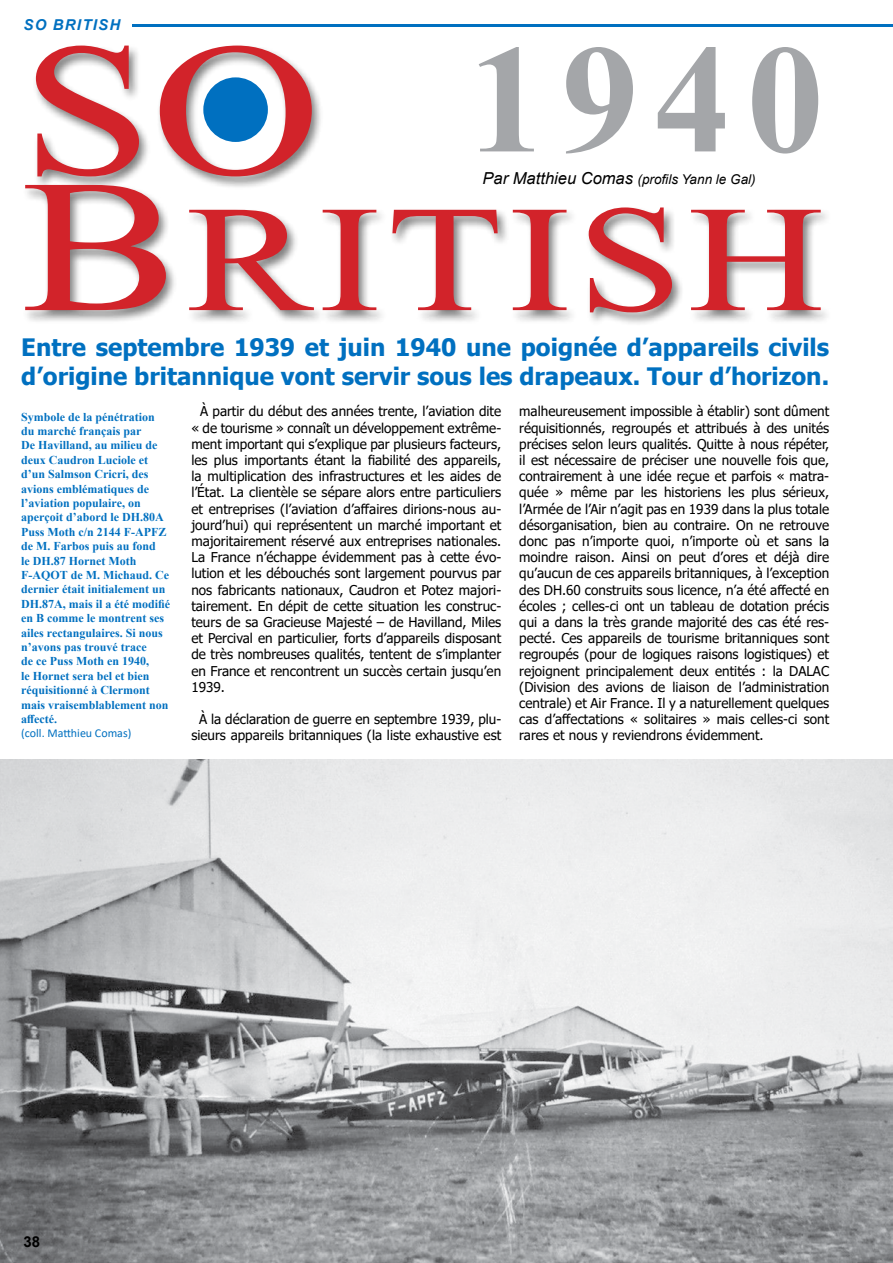
<style>
.page{position:relative;width:893px;height:1263px;background:#fff}
.page>*{position:absolute;margin:0;border:0;box-sizing:border-box;transform-origin:0 0}
.t1{font:189px "Times New Roman";color:#d2232a;scale:1.24 1}
.t2{font:700 154.5px "Times New Roman";color:#a4a6a9}
.t3{font:151.5px "Times New Roman";letter-spacing:.03em;color:#d2232a;scale:1.25 1}
.t4{font:700 24px/28.8px "Tahoma";color:#0070c0}
.t5{font:italic 700 15px "Arial";letter-spacing:.085em;color:#0070c0}
.t6{font:700 15px "Arial";color:#000}
.t7{font:13.5px/16.2px "Tahoma";color:#000;text-align:justify}
.t8{font:italic 13.5px "Arial";color:#000}
.t9{font:700 12px/14.4px "Times New Roman";color:#0070c0}
.t10{font:12px "Calibri";color:#0070c0}
.s1{font-size:189px}
.s2{font-size:16.5px}
</style>
<div class="page">
<div style="left:22px;top:43px;width:810px;height:283px;background:#000;opacity:.5"></div>
<img style="left:0;top:759px;width:893px;height:504px">
<hr style="left:132px;top:24px;width:761px;height:3px;background:#0070c0">
<div style="left:203px;top:77px;width:65px;height:65px;background:#0070c0;border-radius:50%"></div>
<p class="t5" style="left:24px;top:15px;width:98px">SO BRITISH</p>
<h2 class="t2" style="left:468px;top:-12px;width:357px">1940</h2>
<h1 class="t1" style="left:21px;top:-23px;width:243px">SO</h1>
<h3 class="t3" style="left:21px;top:153px;width:644px"><span class="s1">B</span>RITISH</h3>
<p class="t8" style="left:483px;top:171px;width:275px"><span class="s2">Par Matthieu Comas</span> (profils Yann le Gal)</p>
<h3 class="t4" style="left:21px;top:334px;width:809px">Entre septembre 1939 et juin 1940 une poignée d’appareils civils d’origine britannique vont servir sous les drapeaux. Tour d’horizon.</h3>
<p class="t9" style="left:21px;top:409px;width:150px">Symbole de la pénétration du marché français par<br>De Havilland, au milieu de deux Caudron Luciole et d’un Salmson Cricri, des avions emblématiques de l’aviation populaire, on aperçoit d’abord le DH.80A<br>Puss Moth c/n 2144 F-APFZ de M. Farbos puis au fond<br>le DH.87 Hornet Moth<br>F-AQOT de M. Michaud. Ce dernier était initialement un<br>DH.87A, mais il a été modifié en B comme le montrent ses ailes rectangulaires. Si nous n’avons pas trouvé trace<br>de ce Puss Moth en 1940,<br>le Hornet sera bel et bien réquisitionné à Clermont mais vraisemblablement non affecté.</p>
<p class="t10" style="left:21px;top:725px;width:112px">(coll. Matthieu Comas)</p>
<p class="t7" style="left:191px;top:404px;width:311px;text-indent:9px">À partir du début des années trente, l’aviation dite « de tourisme » connaît un développement extrême&shy;ment important qui s’explique par plusieurs facteurs, les plus importants étant la fiabilité des appareils, la multiplication des infrastructures et les aides de l’État. La clientèle se sépare alors entre particuliers et entreprises (l’aviation d’affaires dirions-nous au&shy;jourd’hui) qui représentent un marché important et majoritairement réservé aux entreprises nationales.<br>La France n’échappe évidemment pas à cette évo&shy;lution et les débouchés sont largement pourvus par nos fabricants nationaux, Caudron et Potez majori&shy;tairement. En dépit de cette situation les construc&shy;teurs de sa Gracieuse Majesté – de Havilland, Miles et Percival en particulier, forts d’appareils disposant de très nombreuses qualités, tentent de s’implanter en France et rencontrent un succès certain jusqu’en 1939.</p>
<p class="t7" style="left:191px;top:712px;width:311px;text-align:center">À la déclaration de guerre en septembre 1939, plu&shy;sieurs appareils britanniques (la liste exhaustive est</p>
<p class="t7" style="left:519px;top:404px;width:311px">malheureusement impossible à établir) sont dûment réquisitionnés, regroupés et attribués à des unités précises selon leurs qualités. Quitte à nous répéter, il est nécessaire de préciser une nouvelle fois que, contrairement à une idée reçue et parfois « matra&shy;quée » même par les historiens les plus sérieux, l’Armée de l’Air n’agit pas en 1939 dans la plus totale désorganisation, bien au contraire. On ne retrouve donc pas n’importe quoi, n’importe où et sans la moindre raison. Ainsi on peut d’ores et déjà dire qu’aucun de ces appareils britanniques, à l’exception des DH.60 construits sous licence, n’a été affecté en écoles ; celles-ci ont un tableau de dotation précis qui a dans la très grande majorité des cas été res&shy;pecté. Ces appareils de tourisme britanniques sont regroupés (pour de logiques raisons logistiques) et rejoignent principalement deux entités : la DALAC (Division des avions de liaison de l’administration centrale) et Air France. Il y a naturellement quelques cas d’affectations « solitaires » mais celles-ci sont rares et nous y reviendrons évidemment.</p>
<p class="t6" style="left:24px;top:1231px;width:18px">38</p>
</div>
